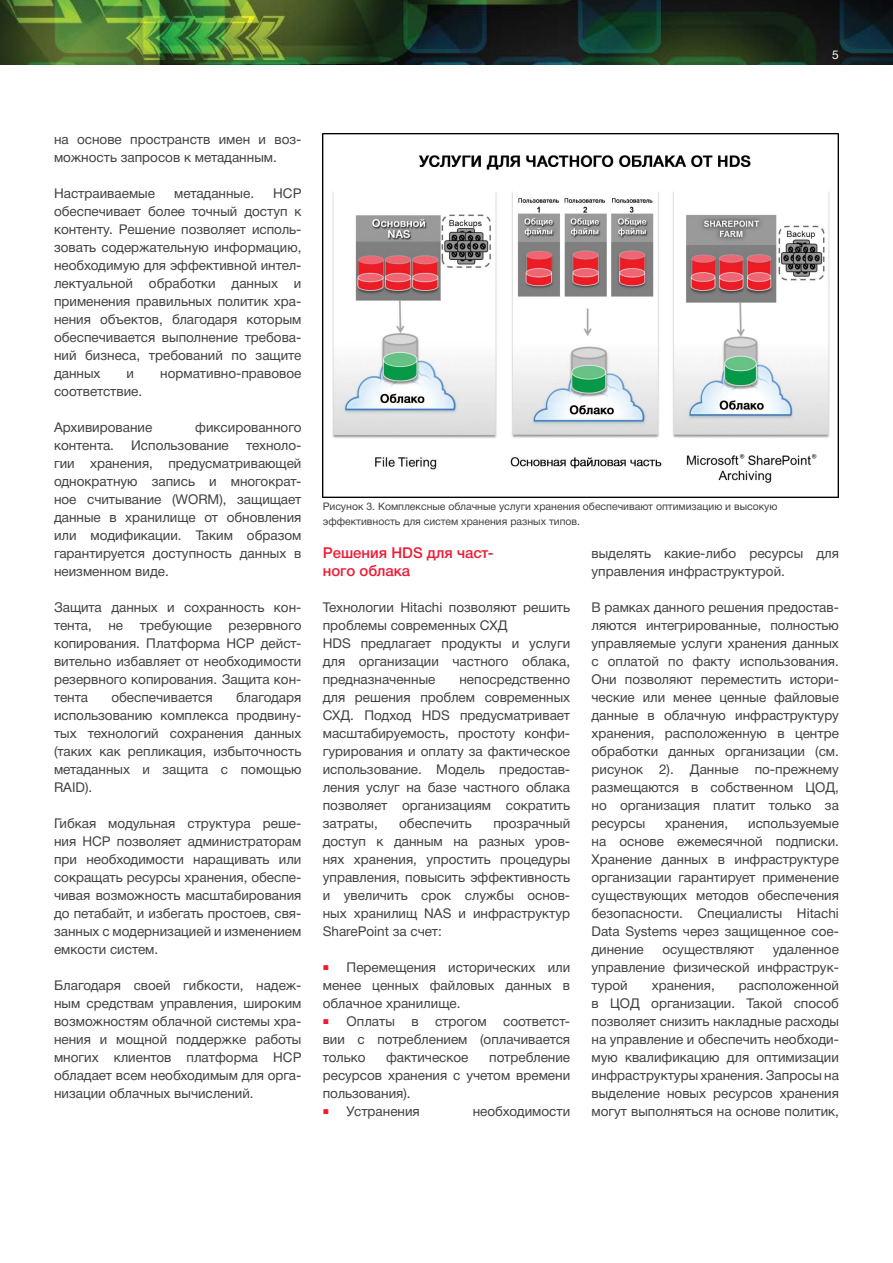
<style>
.page{position:relative;width:893px;height:1263px;background:#fff}
.page>*{position:absolute;margin:0;border:0;box-sizing:border-box;transform-origin:0 0}
.t1{font:15px/18px "Helvetica 6 Medium";color:#ed1b35}
.t2{font:13.5px/18px "Helvetica 5 Normal";color:#414042;text-align:justify}
.t3{font:12px "Helvetica 5 Normal";color:#fff}
.t4{font:10.5px/15px "Helvetica 5 Normal";color:#414042}
.s1{font-family:"Arial";font-size:10.5px;color:#ed1b35}
.s2{font-family:"Arial";font-size:10.5px;color:#fff}
</style>
<div class="page">
<img style="left:0;top:0;width:893px;height:65px">
<img style="left:323px;top:134px;width:516px;height:363px">
<p class="t3" style="left:832px;top:49px;width:8px">5</p>
<p class="t2" style="left:54px;top:130px;width:249px">на основе пространств имен и воз&shy;можность запросов к метаданным.</p>
<p class="t2" style="left:54px;top:184px;width:103px">Настраиваемые</p>
<p class="t2" style="left:174px;top:184px;width:82px">метаданные.</p>
<p class="t2" style="left:54px;top:184px;width:249px;text-indent:219px">HCP обеспечивает более точный доступ к контенту. Решение позволяет исполь&shy;зовать содержательную информацию, необходимую для эффективной интел&shy;лектуальной обработки данных и применения правильных политик хра&shy;нения объектов, благодаря которым обеспечивается выполнение требова&shy;ний бизнеса, требований по защите данных</p>
<p class="t2" style="left:127px;top:364px;width:9px">и</p>
<p class="t2" style="left:160px;top:364px;width:143px">нормативно-правовое</p>
<p class="t2" style="left:54px;top:382px;width:90px">соответствие.</p>
<p class="t2" style="left:54px;top:418px;width:100px">Архивирование</p>
<p class="t2" style="left:195px;top:418px;width:108px">фиксированного</p>
<p class="t2" style="left:54px;top:436px;width:62px">контента.</p>
<p class="t2" style="left:131px;top:436px;width:99px">Использование</p>
<p class="t2" style="left:54px;top:436px;width:249px;text-indent:192px">техноло&shy;гии хранения, предусматривающей однократную запись и многократ&shy;ное считывание (WORM), защищает данные в хранилище от обновления или модификации. Таким образом гарантируется доступность данных в неизменном виде.</p>
<p class="t2" style="left:54px;top:598px;width:249px">Защита данных и сохранность кон&shy;тента, не требующие резервного копирования. Платформа HCP дейст&shy;вительно избавляет от необходимости резервного копирования. Защита кон&shy;тента</p>
<p class="t2" style="left:54px;top:688px;width:249px;text-indent:182px">благодаря использованию комплекса продвину&shy;тых технологий сохранения данных (таких как репликация, избыточность метаданных и защита с помощью RAID).</p>
<p class="t2" style="left:54px;top:814px;width:249px">Гибкая модульная структура реше&shy;ния HCP позволяет администраторам при необходимости наращивать или сокращать ресурсы хранения, обеспе&shy;чивая возможность масштабирования до петабайт, и избегать простоев, свя&shy;занных с модернизацией и изменением емкости систем.</p>
<p class="t2" style="left:54px;top:976px;width:249px">Благодаря своей гибкости, надеж&shy;ным средствам управления, широким возможностям облачной системы хра&shy;нения и мощной поддержке работы многих клиентов платформа HCP обладает всем необходимым для орга&shy;низации облачных вычислений.</p>
<p class="t2" style="left:111px;top:688px;width:103px">обеспечивается</p>
<p class="t4" style="left:323px;top:499px;width:456px">Рисунок 3. Комплексные облачные услуги хранения обеспечивают оптимизацию и высокую эффективность для систем хранения разных типов.</p>
<p class="t1" style="left:323px;top:544px;width:172px">Решения HDS для част&shy;ного облака</p>
<p class="t2" style="left:323px;top:598px;width:249px;text-align:left">Технологии Hitachi позволяют решить проблемы современных СХД<br>HDS предлагает продукты и услуги для организации частного облака, предназначенные</p>
<p class="t2" style="left:323px;top:670px;width:249px;text-indent:137px">непосредственно для решения проблем современных СХД. Подход HDS предусматривает масштабируемость, простоту конфи&shy;гурирования и оплату за фактическое использование. Модель предостав&shy;ления услуг на базе частного облака позволяет организациям сократить затраты,</p>
<p class="t2" style="left:399px;top:814px;width:74px">обеспечить</p>
<p class="t2" style="left:323px;top:814px;width:249px;text-indent:171px">прозрачный доступ к данным на разных уров&shy;нях хранения, упростить процедуры управления, повысить эффективность и увеличить срок службы основ&shy;ных хранилищ NAS и инфраструктур SharePoint за счет:</p>
<p class="t2" style="left:323px;top:958px;width:249px"><span class="s1">■</span><span class="s2">___</span>Перемещения исторических или менее ценных файловых данных в облачное хранилище.</p>
<p class="t2" style="left:323px;top:1012px;width:249px"><span class="s1">■</span><span class="s2">___</span>Оплаты в строгом соответст&shy;вии с потреблением (оплачивается только</p>
<p class="t2" style="left:323px;top:1048px;width:249px;text-indent:167px">потребление ресурсов хранения с учетом времени пользования).</p>
<p class="t2" style="left:323px;top:1102px;width:99px"><span class="s1">■</span><span class="s2">___</span>Устранения</p>
<p class="t2" style="left:473px;top:1102px;width:99px">необходимости</p>
<p class="t2" style="left:386px;top:1048px;width:84px">фактическое</p>
<p class="t2" style="left:591px;top:544px;width:249px">выделять какие-либо ресурсы для управления инфраструктурой.</p>
<p class="t2" style="left:591px;top:598px;width:249px">В рамках данного решения предостав&shy;ляются интегрированные, полностью управляемые услуги хранения данных с оплатой по факту использования.<br>Они позволяют переместить истори&shy;ческие или менее ценные файловые данные в облачную инфраструктуру хранения, расположенную в центре обработки данных организации (см. рисунок 2). Данные по-прежнему размещаются в собственном ЦОД, но организация платит только за ресурсы</p>
<p class="t2" style="left:665px;top:814px;width:65px">хранения,</p>
<p class="t2" style="left:591px;top:814px;width:249px;text-indent:157px">используемые на основе ежемесячной подписки.<br>Хранение данных в инфраструктуре организации гарантирует применение существующих методов обеспечения безопасности. Специалисты Hitachi Data Systems через защищенное сое&shy;динение</p>
<p class="t2" style="left:591px;top:940px;width:249px;text-indent:181px">удаленное управление физической инфраструк&shy;турой</p>
<p class="t2" style="left:662px;top:940px;width:93px">осуществляют</p>
<p class="t2" style="left:591px;top:976px;width:249px;text-indent:147px">расположенной в ЦОД организации. Такой способ позволяет снизить накладные расходы на управление и обеспечить необходи&shy;мую квалификацию для оптимизации инфраструктуры хранения. Запросы на выделение новых ресурсов хранения могут выполняться на основе политик,</p>
<p class="t2" style="left:652px;top:976px;width:65px">хранения,</p>
</div>
